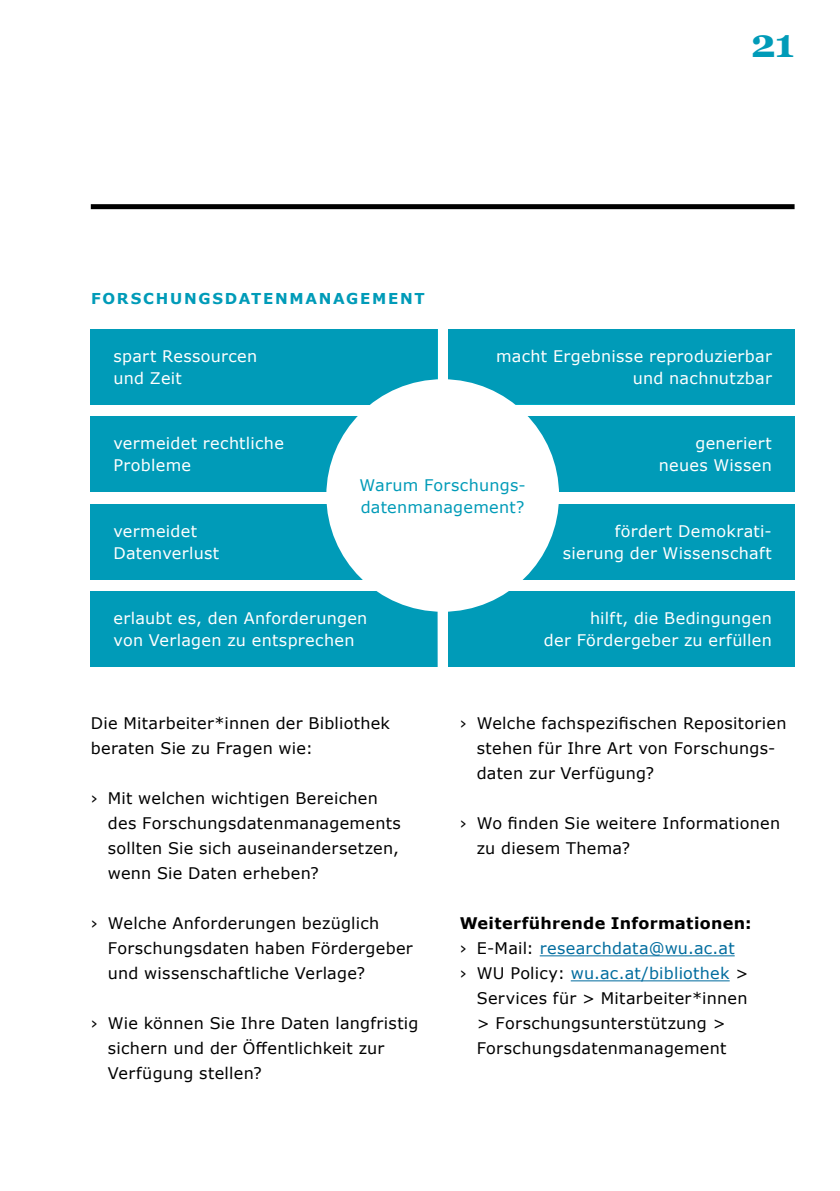
<style>
.page{position:relative;width:840px;height:1191px;background:#fff}
.page>*{position:absolute;margin:0;border:0;box-sizing:border-box;transform-origin:0 0}
.t1{font:700 40px "Georgia";color:#009bb8}
.t2{font:16px/25px "Verdana";letter-spacing:.02em;color:#000}
.t3{font:16px/22px "Verdana";letter-spacing:.02em;color:#fff}
.t4{font:16px "Verdana";letter-spacing:.015em;color:#006c9e}
.t5{font:16px/22px "Verdana";letter-spacing:.015em;color:#009bb8}
.t6{font:700 16px "Verdana";letter-spacing:.02em;color:#000}
.t7{font:700 15px "Verdana";letter-spacing:.115em;color:#009bb8}
.s1{color:#000}
</style>
<div class="page">
<hr style="left:539px;top:955px;width:195px;height:1px;background:#006c9e">
<hr style="left:570px;top:980px;width:159px;height:1px;background:#006c9e">
<div style="left:91px;top:417px;width:346px;height:75px;background:#009bb8"></div>
<div style="left:91px;top:504px;width:346px;height:75px;background:#009bb8"></div>
<div style="left:91px;top:329px;width:346px;height:75px;background:#009bb8"></div>
<div style="left:91px;top:592px;width:346px;height:75px;background:#009bb8"></div>
<div style="left:448px;top:329px;width:346px;height:75px;background:#009bb8"></div>
<div style="left:448px;top:417px;width:346px;height:75px;background:#009bb8"></div>
<div style="left:448px;top:504px;width:346px;height:75px;background:#009bb8"></div>
<div style="left:448px;top:592px;width:346px;height:75px;background:#009bb8"></div>
<div style="left:326px;top:379px;width:232px;height:233px;background:#fff;border-radius:50%"></div>
<div style="left:91px;top:204px;width:703px;height:5px;background:#000"></div>
<h1 class="t1" style="left:750px;top:17px;width:45px">21</h1>
<p class="t7" style="left:91px;top:288px;width:335px">FORSCHUNGSDATENMANAGEMENT</p>
<p class="t3" style="left:113px;top:345px;width:145px">spart Ressourcen und Zeit</p>
<p class="t3" style="left:113px;top:432px;width:172px">vermeidet rechtliche<br>Probleme</p>
<p class="t3" style="left:496px;top:345px;width:277px;text-align:right">macht Ergebnisse reproduzierbar und nachnutzbar</p>
<p class="t3" style="left:658px;top:432px;width:115px;text-align:right">generiert neues Wissen</p>
<p class="t3" style="left:113px;top:520px;width:107px">vermeidet<br>Datenverlust</p>
<p class="t5" style="left:359px;top:473px;width:167px">Warum Forschungs&shy;datenmanagement?</p>
<p class="t3" style="left:113px;top:607px;width:255px">erlaubt es, den Anforderungen von Verlagen zu entsprechen</p>
<p class="t3" style="left:562px;top:520px;width:210px;text-align:right">fördert Demokrati&shy;sierung der Wissenschaft</p>
<p class="t3" style="left:543px;top:607px;width:229px;text-align:right">hilft, die Bedingungen<br>der Fördergeber zu erfüllen</p>
<p class="t2" style="left:91px;top:711px;width:300px">Die Mitarbeiter*innen der Bibliothek beraten Sie zu Fragen wie:</p>
<p class="t2" style="left:108px;top:786px;width:294px;text-indent:-17px">› Mit welchen wichtigen Bereichen des Forschungsdatenmanagements sollten Sie sich auseinandersetzen, wenn Sie Daten erheben?</p>
<p class="t2" style="left:108px;top:911px;width:306px;text-indent:-17px">› Welche Anforderungen bezüglich<br>Forschungsdaten haben Fördergeber und wissenschaftliche Verlage?</p>
<p class="t2" style="left:108px;top:1011px;width:312px;text-indent:-17px">› Wie können Sie Ihre Daten langfristig sichern und der Öffentlichkeit zur<br>Verfügung stellen?</p>
<p class="t2" style="left:476px;top:711px;width:311px;text-indent:-17px">› Welche fachspezifischen Repositorien stehen für Ihre Art von Forschungs&shy;daten zur Verfügung?</p>
<p class="t2" style="left:476px;top:811px;width:305px;text-indent:-17px">› Wo finden Sie weitere Informationen zu diesem Thema?</p>
<p class="t6" style="left:459px;top:912px;width:293px">Weiterführende Informationen:</p>
<p class="t4" style="left:459px;top:937px;width:276px"><span class="s1">› E-Mail:</span> researchdata@wu.ac.at</p>
<p class="t4" style="left:459px;top:962px;width:290px"><span class="s1">› WU Policy:</span> wu.ac.at/bibliothek <span class="s1">&gt;</span></p>
<p class="t2" style="left:476px;top:986px;width:272px">Services für &gt; Mitarbeiter*innen</p>
<p class="t2" style="left:476px;top:1011px;width:250px">&gt; Forschungsunterstützung &gt;</p>
<p class="t2" style="left:476px;top:1036px;width:251px">Forschungsdatenmanagement</p>
</div>
